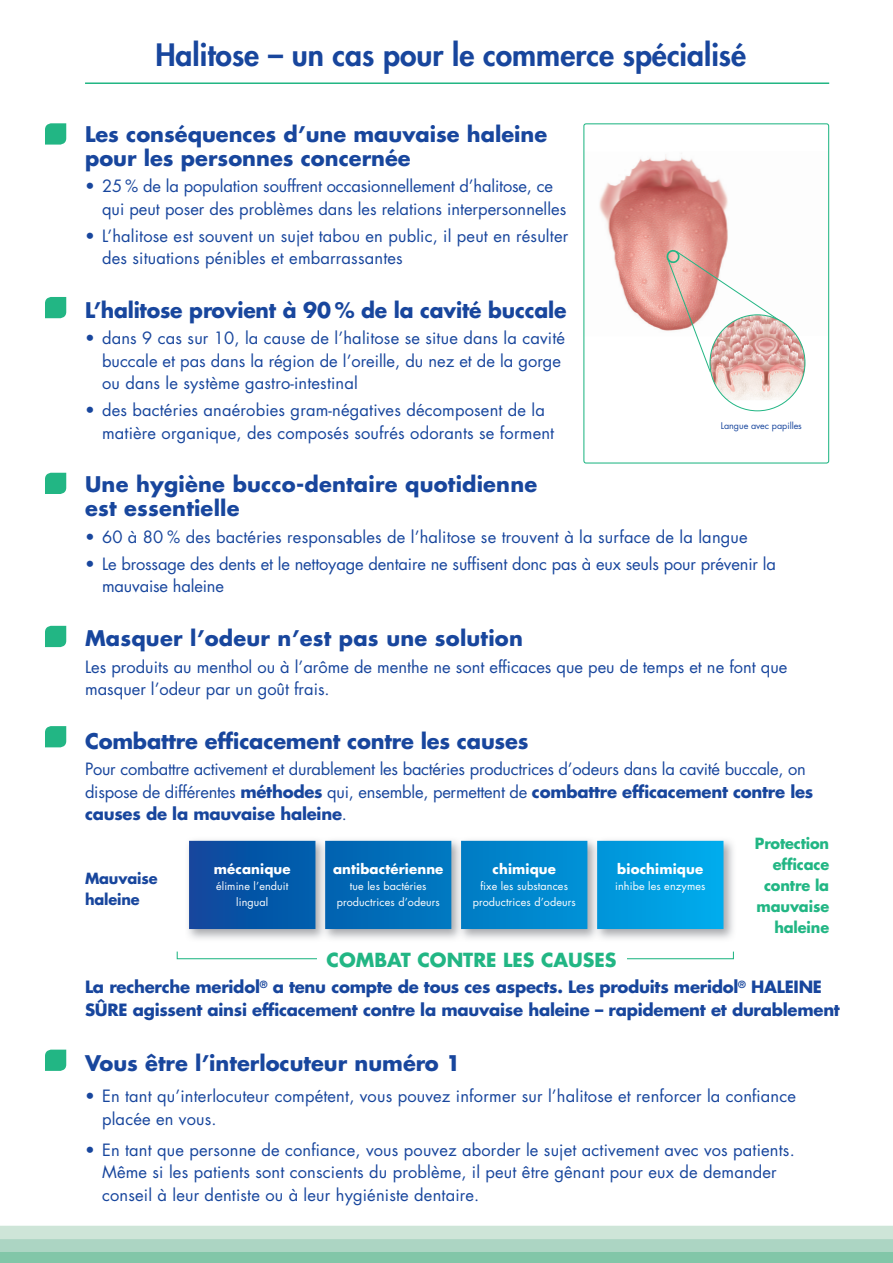
<style>
.page{position:relative;width:893px;height:1263px;background:#fff}
.page>*{position:absolute;margin:0;border:0;box-sizing:border-box;transform-origin:0 0}
.t1{font:800 30px "Futura";color:#18469d}
.t2{font:700 21px/24px "Futura";color:#18469d}
.t3{font:700 18.9px "Futura";color:#22b684}
.t4{font:16.5px/22.5px "Futura";letter-spacing:.01em;color:#18469d}
.t5{font:16.5px/22.5px "Futura";letter-spacing:-.015em;color:#18469d}
.t6{font:700 16.5px/22.5px "Futura";letter-spacing:-.015em;color:#18469d}
.t7{font:16.5px/22.5px "Futura";letter-spacing:-.01em;color:#18469d}
.t8{font:700 15px/21px "Futura";letter-spacing:-.01em;color:#22b684;text-align:right}
.t9{font:700 15px/21px "Futura";letter-spacing:-.01em;color:#18469d}
.t10{font:700 13.35px "Futura";letter-spacing:.01em;color:#fff}
.t11{font:10.8px/16.2px "Futura";letter-spacing:.01em;color:#fff;text-align:center}
.t12{font:9px "Futura";letter-spacing:-.005em;color:#18469d}
.s1{font-weight:700}
</style>
<div class="page">
<img style="left:188px;top:840px;width:545px;height:99px">
<svg style="left:189px;top:841px;width:534px;height:88px;background:#0d7ec4"></svg>
<div style="left:177px;top:951px;width:557px;height:8px;border:1px solid #22b684"></div>
<div style="left:317px;top:951px;width:309px;height:16px;background:#fff"></div>
<img style="left:599px;top:155px;width:129px;height:176px">
<div style="left:583px;top:123px;width:246px;height:340px;border:1px solid #22b684;border-radius:2px"></div>
<svg style="left:666px;top:250px;width:106px;height:122px"></svg>
<img style="left:710px;top:315px;width:95px;height:85px">
<svg style="left:0;top:1226px;width:893px;height:26px;background:#bdddcd"></svg>
<div style="left:0;top:1252px;width:893px;height:11px;background:#82c6a8"></div>
<hr style="left:85px;top:82px;width:744px;height:2px;background:#22b684">
<svg style="left:45px;top:123px;width:21px;height:22px"></svg>
<svg style="left:45px;top:297px;width:21px;height:21px"></svg>
<svg style="left:45px;top:473px;width:21px;height:21px"></svg>
<svg style="left:45px;top:626px;width:21px;height:21px"></svg>
<svg style="left:45px;top:726px;width:21px;height:21px"></svg>
<svg style="left:45px;top:1049px;width:21px;height:22px"></svg>
<h1 class="t1" style="left:155px;top:35px;width:592px">Halitose – un cas pour le commerce spécialisé</h1>
<p class="t2" style="left:85px;top:122px;width:464px">Les conséquences d’une mauvaise haleine pour les personnes concernée</p>
<p class="t4" style="left:102px;top:175px;width:466px;text-indent:-17px">• 25 % de la population souffrent occasionnellement d’halitose, ce qui peut poser des problèmes dans les relations interpersonnelles</p>
<p class="t4" style="left:102px;top:224px;width:468px;text-indent:-17px">• L’halitose est souvent un sujet tabou en public, il peut en résulter des situations pénibles et embarrassantes</p>
<p class="t2" style="left:85px;top:298px;width:483px">L’halitose provient à 90 % de la cavité buccale</p>
<p class="t4" style="left:102px;top:327px;width:465px;text-indent:-17px">• dans 9 cas sur 10, la cause de l’halitose se situe dans la cavité buccale et pas dans la région de l’oreille, du nez et de la gorge ou dans le système gastro-intestinal</p>
<p class="t4" style="left:102px;top:399px;width:454px;text-indent:-17px">• des bactéries anaérobies gram-négatives décomposent de la matière organique, des composés soufrés odorants se forment</p>
<p class="t2" style="left:85px;top:472px;width:454px">Une hygiène bucco-dentaire quotidienne est essentielle</p>
<p class="t4" style="left:85px;top:525px;width:664px">• 60 à 80 % des bactéries responsables de l’halitose se trouvent à la surface de la langue</p>
<p class="t7" style="left:102px;top:552px;width:675px;text-indent:-17px">• Le brossage des dents et le nettoyage dentaire ne suffisent donc pas à eux seuls pour prévenir la mauvaise haleine</p>
<p class="t2" style="left:85px;top:626px;width:439px">Masquer l’odeur n’est pas une solution</p>
<p class="t4" style="left:85px;top:655px;width:704px">Les produits au menthol ou à l’arôme de menthe ne sont efficaces que peu de temps et ne font que masquer l’odeur par un goût frais.</p>
<p class="t2" style="left:85px;top:728px;width:445px">Combattre efficacement contre les causes</p>
<p class="t5" style="left:85px;top:758px;width:730px">Pour combattre activement et durablement les bactéries productrices d’odeurs dans la cavité buccale, on dispose de différentes <span class="s1">méthodes</span> qui, ensemble, permettent de <span class="s1">combattre efficacement contre les causes de la mauvaise haleine</span>.</p>
<p class="t12" style="left:721px;top:419px;width:83px">Langue avec papilles</p>
<p class="t9" style="left:85px;top:868px;width:74px">Mauvaise haleine</p>
<p class="t10" style="left:214px;top:860px;width:78px">mécanique</p>
<p class="t11" style="left:216px;top:878px;width:74px">élimine l’enduit lingual</p>
<p class="t10" style="left:333px;top:860px;width:112px">antibactérienne</p>
<p class="t11" style="left:337px;top:878px;width:105px">tue les bactéries productrices d’odeurs</p>
<p class="t10" style="left:492px;top:860px;width:65px">chimique</p>
<p class="t11" style="left:473px;top:878px;width:105px">fixe les substances productrices d’odeurs</p>
<p class="t10" style="left:617px;top:860px;width:87px">biochimique</p>
<p class="t11" style="left:615px;top:878px;width:92px">inhibe les enzymes</p>
<p class="t3" style="left:327px;top:947px;width:291px">COMBAT CONTRE LES CAUSES</p>
<p class="t8" style="left:755px;top:833px;width:76px">Protection efficace contre la mauvaise haleine</p>
<p class="t6" style="left:85px;top:975px;width:756px">La recherche meridol<sup>®</sup> a tenu compte de tous ces aspects. Les produits meridol<sup>®</sup> HALEINE<br>SÛRE agissent ainsi efficacement contre la mauvaise haleine – rapidement et durablement</p>
<p class="t2" style="left:85px;top:1051px;width:377px">Vous être l’interlocuteur numéro 1</p>
<p class="t4" style="left:102px;top:1085px;width:695px;text-indent:-17px">• En tant qu’interlocuteur compétent, vous pouvez informer sur l’halitose et renforcer la confiance placée en vous.</p>
<p class="t4" style="left:102px;top:1138px;width:694px;text-indent:-17px">• En tant que personne de confiance, vous pouvez aborder le sujet activement avec vos patients.<br>Même si les patients sont conscients du problème, il peut être gênant pour eux de demander conseil à leur dentiste ou à leur hygiéniste dentaire.</p>
</div>
